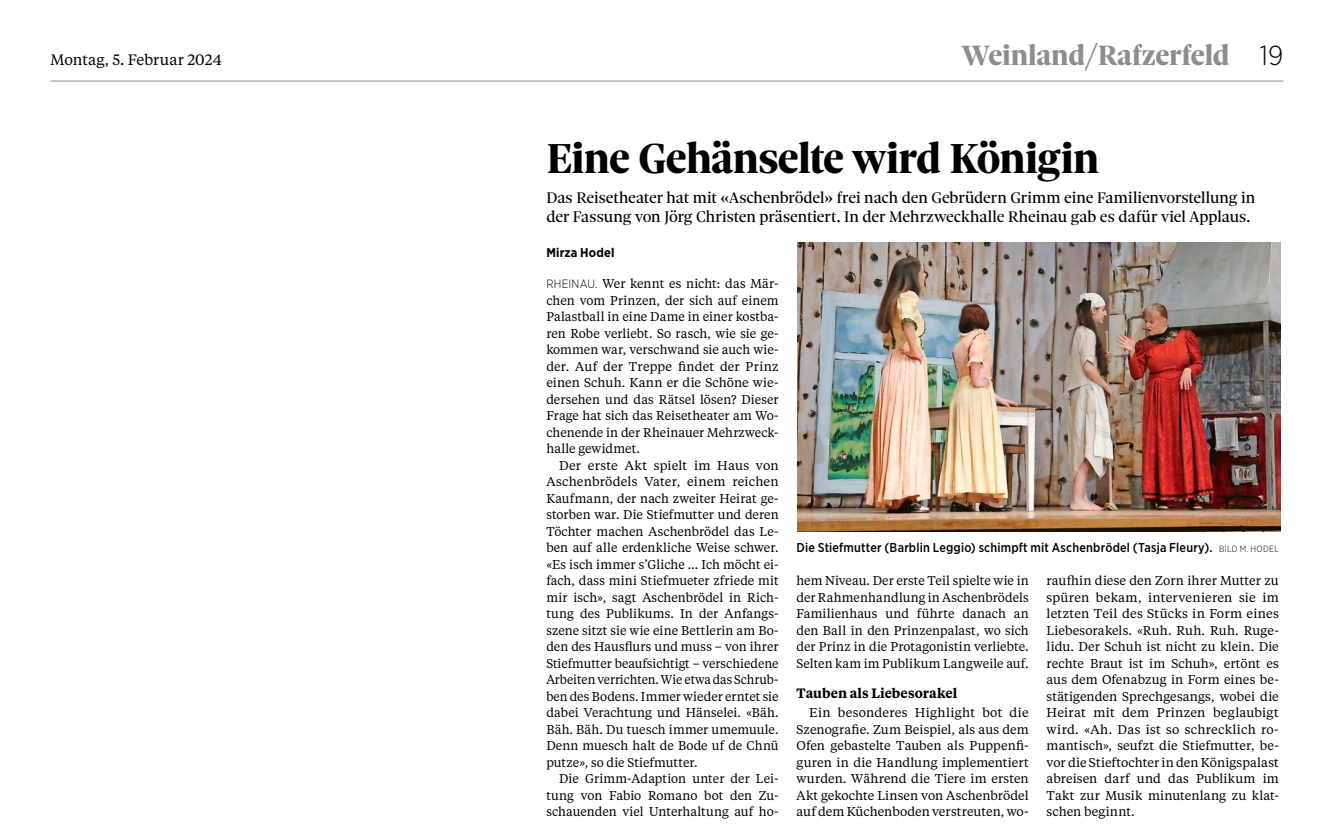
<style>
.page{position:relative;width:1333px;height:834px;background:#fff}
.page>*{position:absolute;margin:0;border:0;box-sizing:border-box;transform-origin:0 0}
.t1{font:800 45px "Sole Serif Headline";letter-spacing:-.015em;color:#000}
.t2{font:800 30px "Sole Serif Headline";letter-spacing:-.005em;color:#8f8c89}
.t3{font:16.5px/19.2px "Sole Serif Headline";letter-spacing:-.005em;color:#000}
.t4{font:15px "Tiempos Text";letter-spacing:.005em;color:#000}
.t5{font:600 13.5px "Tiempos Text";letter-spacing:.005em;color:#000}
.t6{font:500 12.9px "Gotham Narrow";letter-spacing:.015em;color:#000}
.t7{font:12.75px/16.5px "Tiempos Text";color:#000;text-align:justify}
.t8{font:700 12.75px "Gotham Narrow";letter-spacing:.015em;color:#000}
.s1{font-family:"Gotham Narrow";font-weight:300;font-size:27.45px;color:#000}
.s2{font-family:"Gotham Narrow";font-weight:300;font-size:12px}
.s3{font-weight:300;font-size:9px}
</style>
<div class="page">
<hr style="left:50px;top:81px;width:1233px;height:1px;background:#8f8c89">
<img style="left:798px;top:242px;width:482px;height:289px">
<p class="t4" style="left:50px;top:49px;width:173px">Montag, 5. Februar 2024</p>
<h2 class="t2" style="left:962px;top:38px;width:322px">Weinland/Rafzerfeld <span class="s1">19</span></h2>
<h1 class="t1" style="left:546px;top:133px;width:554px">Eine Gehänselte wird Königin</h1>
<p class="t3" style="left:546px;top:188px;width:710px">Das Reisetheater hat mit «Aschenbrödel» frei nach den Gebrüdern Grimm eine Familienvorstellung in der Fassung von Jörg Christen präsentiert. In der Mehrzweckhalle Rheinau gab es dafür viel Applaus.</p>
<p class="t8" style="left:546px;top:244px;width:70px">Mirza Hodel</p>
<p class="t7" style="left:546px;top:275px;width:234px"><span class="s2">RHEINAU.</span> Wer kennt es nicht: das Mär&shy;chen vom Prinzen, der sich auf einem Palastball in eine Dame in einer kostba&shy;ren Robe verliebt. So rasch, wie sie ge&shy;kommen war, verschwand sie auch wie&shy;der. Auf der Treppe findet der Prinz einen Schuh. Kann er die Schöne wie&shy;dersehen und das Rätsel lösen? Dieser Frage hat sich das Reisetheater am Wo&shy;chenende in der Rheinauer Mehrzweck&shy;halle gewidmet.</p>
<p class="t7" style="left:546px;top:456px;width:234px;text-indent:13px">Der erste Akt spielt im Haus von Aschenbrödels Vater, einem reichen Kaufmann, der nach zweiter Heirat ge&shy;storben war. Die Stiefmutter und deren Töchter machen Aschenbrödel das Le&shy;ben auf alle erdenkliche Weise schwer. «Es isch immer s’Gliche … Ich möcht ei&shy;fach, dass mini Stiefmueter zfriede mit mir isch», sagt Aschenbrödel in Rich&shy;tung des Publikums. In der Anfangs&shy;szene sitzt sie wie eine Bettlerin am Bo&shy;den des Hausflurs und muss – von ihrer Stiefmutter beaufsichtigt – verschiedene Arbeiten verrichten. Wie etwa das Schrub&shy;ben des Bodens. Immer wieder erntet sie dabei Verachtung und Hänselei. «Bäh.<br>Bäh. Bäh. Du tuesch immer umemuule.<br>Denn muesch halt de Bode uf de Chnü putze», so die Stiefmutter.</p>
<p class="t7" style="left:546px;top:770px;width:234px;text-indent:13px">Die Grimm-Adaption unter der Lei&shy;tung von Fabio Romano bot den Zu&shy;schauenden viel Unterhaltung auf ho-</p>
<p class="t6" style="left:796px;top:539px;width:484px">Die Stiefmutter (Barblin Leggio) schimpft mit Aschenbrödel (Tasja Fleury). <span class="s3">BILD M. HODEL</span></p>
<p class="t7" style="left:1046px;top:572px;width:234px">raufhin diese den Zorn ihrer Mutter zu spüren bekam, intervenieren sie im letzten Teil des Stücks in Form eines Liebesorakels. «Ruh. Ruh. Ruh. Ruge&shy;lidu. Der Schuh ist nicht zu klein. Die rechte Braut ist im Schuh», ertönt es aus dem Ofenabzug in Form eines be&shy;stätigenden Sprechgesangs, wobei die Heirat mit dem Prinzen beglaubigt wird. «Ah. Das ist so schrecklich ro&shy;mantisch», seufzt die Stiefmutter, be&shy;vor die Stieftochter in den Königspalast abreisen darf und das Publikum im Takt zur Musik minutenlang zu klat&shy;schen beginnt.</p>
<p class="t7" style="left:796px;top:572px;width:234px">hem Niveau. Der erste Teil spielte wie in der Rahmenhandlung in Aschenbrödels Familienhaus und führte danach an den Ball in den Prinzenpalast, wo sich der Prinz in die Protagonistin verliebte.<br>Selten kam im Publikum Langweile auf.</p>
<p class="t5" style="left:796px;top:683px;width:162px">Tauben als Liebesorakel</p>
<p class="t7" style="left:796px;top:704px;width:234px;text-indent:13px">Ein besonderes Highlight bot die Szenografie. Zum Beispiel, als aus dem Ofen gebastelte Tauben als Puppenfi&shy;guren in die Handlung implementiert wurden. Während die Tiere im ersten Akt gekochte Linsen von Aschenbrödel auf dem Küchenboden verstreuten, wo-</p>
</div>
